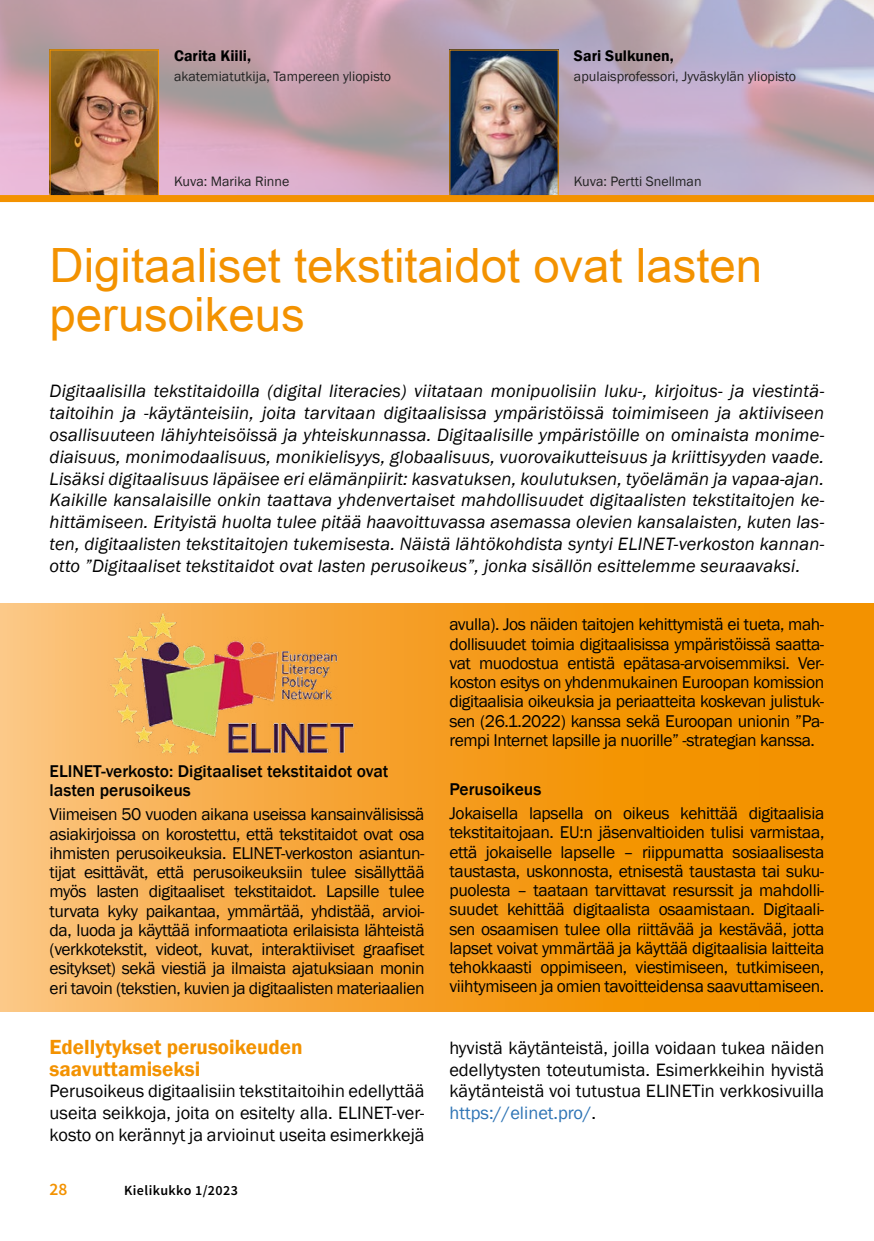
<style>
.page{position:relative;width:874px;height:1241px;background:#fff}
.page>*{position:absolute;margin:0;border:0;box-sizing:border-box;transform-origin:0 0}
.Pääotsikot{font:47.25px/49px "Arial Unicode MS";color:#f39200}
.O1{font:600 21px/21.9px "Franklin Gothic";color:#f39200}
.Ingressi{font:italic 18.38px/21.9px "Franklin Gothic";letter-spacing:.01em;color:#000;text-align:justify}
.Leipis_Suomi_1_kpl{font:18.38px/21.9px "Franklin Gothic";color:#000;text-align:justify}
.Boksileipis{font:17.5px/19.2px "Franklin Gothic";letter-spacing:-.025em;color:#000;text-align:justify}
.Boksiotsikkop{font:500 17.5px/19.2px "Franklin Gothic";color:#000}
.t1{font:600 17.5px "Source Sans Pro";color:#f39200}
.Nimi{font:600 15.75px "Franklin Gothic";color:#000}
.Tiedot{font:14px "Franklin Gothic";color:#222}
.t2{font:600 14px "Source Sans Pro";letter-spacing:.03em;color:#000}
.s1{color:#2e74b5}
</style>
<div class="page">
<img style="left:0;top:0;width:873px;height:195px">
<img style="left:52px;top:52px;width:105px;height:143px">
<div style="left:50px;top:50px;width:109px;height:148px;border:1px solid #f39200"></div>
<img style="left:451px;top:52px;width:105px;height:143px">
<div style="left:0;top:195px;width:873px;height:7px;background:#f39200"></div>
<svg style="left:0;top:603px;width:873px;height:408px;background:#f5a027"></svg>
<img style="left:93px;top:610px;width:288px;height:154px">
<p class="Nimi" style="left:174px;top:46px;width:78px">Carita Kiili,</p>
<p class="Tiedot" style="left:174px;top:68px;width:218px">akatemiatutkija, Tampereen yliopisto</p>
<p class="Tiedot" style="left:174px;top:173px;width:117px">Kuva: Marika Rinne</p>
<p class="Nimi" style="left:573px;top:46px;width:101px">Sari Sulkunen,</p>
<p class="Tiedot" style="left:573px;top:68px;width:223px">apulaisprofessori, Jyväskylän yliopisto</p>
<p class="Tiedot" style="left:573px;top:173px;width:129px">Kuva: Pertti Snellman</p>
<p class="Pääotsikot" style="left:50px;top:240px;width:713px">Digitaaliset tekstitaidot ovat lasten perusoikeus</p>
<p class="Ingressi" style="left:50px;top:380px;width:775px">Digitaalisilla tekstitaidoilla (digital literacies) viitataan monipuolisiin luku-, kirjoitus- ja viestintä&shy;taitoihin ja -käytänteisiin, joita tarvitaan digitaalisissa ympäristöissä toimimiseen ja aktiiviseen osallisuuteen lähiyhteisöissä ja yhteiskunnassa. Digitaalisille ympäristöille on ominaista monime&shy;diaisuus, monimodaalisuus, monikielisyys, globaalisuus, vuorovaikutteisuus ja kriittisyyden vaade.<br>Lisäksi digitaalisuus läpäisee eri elämänpiirit: kasvatuksen, koulutuksen, työelämän ja vapaa-ajan.<br>Kaikille kansalaisille onkin taattava yhdenvertaiset mahdollisuudet digitaalisten tekstitaitojen ke&shy;hittämiseen. Erityistä huolta tulee pitää haavoittuvassa asemassa olevien kansalaisten, kuten las&shy;ten, digitaalisten tekstitaitojen tukemisesta. Näistä lähtökohdista syntyi ELINET-verkoston kannan&shy;otto ”Digitaaliset tekstitaidot ovat lasten perusoikeus”, jonka sisällön esittelemme seuraavaksi.</p>
<p class="Boksiotsikkop" style="left:50px;top:761px;width:340px">ELINET-verkosto: Digitaaliset tekstitaidot ovat lasten perusoikeus</p>
<p class="Boksileipis" style="left:50px;top:805px;width:376px">Viimeisen 50 vuoden aikana useissa kansainvälisissä asiakirjoissa on korostettu, että tekstitaidot ovat osa ihmisten perusoikeuksia. ELINET-verkoston asiantun&shy;tijat esittävät, että perusoikeuksiin tulee sisällyttää myös lasten digitaaliset tekstitaidot. Lapsille tulee turvata kyky paikantaa, ymmärtää, yhdistää, arvioi&shy;da, luoda ja käyttää informaatiota erilaisista lähteistä (verkkotekstit, videot, kuvat, interaktiiviset graafiset esitykset) sekä viestiä ja ilmaista ajatuksiaan monin eri tavoin (tekstien, kuvien ja digitaalisten materiaalien</p>
<p class="O1" style="left:50px;top:1035px;width:254px">Edellytykset perusoikeuden saavuttamiseksi</p>
<p class="Leipis_Suomi_1_kpl" style="left:50px;top:1080px;width:376px">Perusoikeus digitaalisiin tekstitaitoihin edellyttää useita seikkoja, joita on esitelty alla. ELINET-ver&shy;kosto on kerännyt ja arvioinut useita esimerkkejä</p>
<p class="t1" style="left:50px;top:1177px;width:19px">28</p>
<p class="t2" style="left:124px;top:1180px;width:115px">Kielikukko 1/2023</p>
<p class="Boksileipis" style="left:449px;top:615px;width:376px">avulla). Jos näiden taitojen kehittymistä ei tueta, mah&shy;dollisuudet toimia digitaalisissa ympäristöissä saatta&shy;vat muodostua entistä epätasa-arvoisemmiksi. Ver&shy;koston esitys on yhdenmukainen Euroopan komission digitaalisia oikeuksia ja periaatteita koskevan julistuk&shy;sen (26.1.2022) kanssa sekä Euroopan unionin ”Pa&shy;rempi Internet lapsille ja nuorille” -strategian kanssa.</p>
<p class="Boksiotsikkop" style="left:449px;top:779px;width:93px">Perusoikeus</p>
<p class="Boksileipis" style="left:449px;top:803px;width:376px">Jokaisella lapsella on oikeus kehittää digitaalisia tekstitaitojaan. EU:n jäsenvaltioiden tulisi varmistaa, että jokaiselle lapselle – riippumatta sosiaalisesta taustasta, uskonnosta, etnisestä taustasta tai suku&shy;puolesta – taataan tarvittavat resurssit ja mahdolli&shy;suudet kehittää digitaalista osaamistaan. Digitaali&shy;sen osaamisen tulee olla riittävää ja kestävää, jotta lapset voivat ymmärtää ja käyttää digitaalisia laitteita tehokkaasti oppimiseen, viestimiseen, tutkimiseen, viihtymiseen ja omien tavoitteidensa saavuttamiseen.</p>
<p class="Leipis_Suomi_1_kpl" style="left:449px;top:1036px;width:376px">hyvistä käytänteistä, joilla voidaan tukea näiden edellytysten toteutumista. Esimerkkeihin hyvistä käytänteistä voi tutustua ELINETin verkkosivuilla <span class="s1">https://elinet.pro/</span>.</p>
</div>
